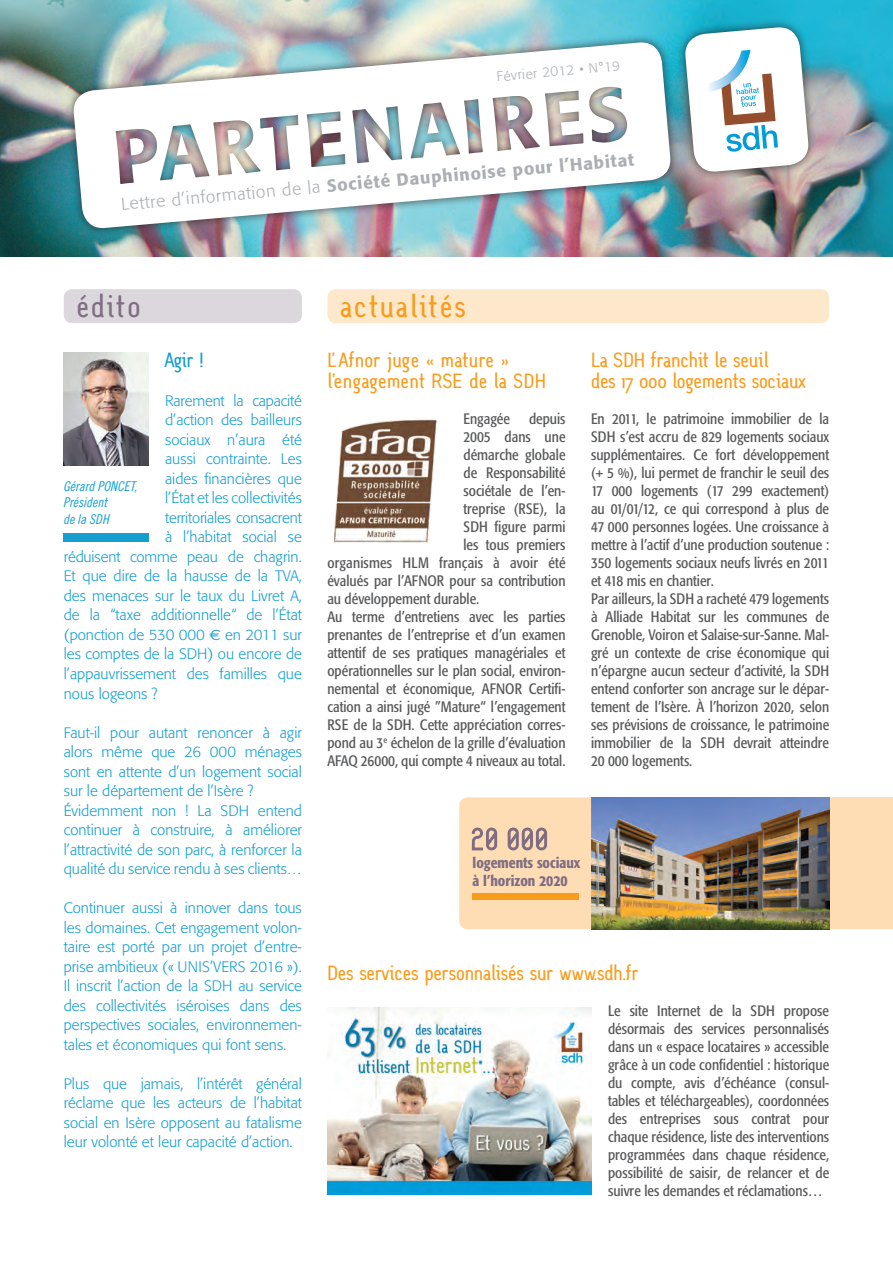
<style>
.page{position:relative;width:893px;height:1263px;background:#fff}
.page>*{position:absolute;margin:0;border:0;box-sizing:border-box;transform-origin:0 0}
.t1{font:27px "Monolein inbetween";letter-spacing:.08em;color:#f89c1c}
.t2{font:27px "Monolein inbetween";letter-spacing:.075em;color:#7f6d82}
.t3{font:18px "Monolein inbetween";color:#f89c1c}
.t4{font:18px "Monolein inbetween";letter-spacing:.025em;color:#f89c1c}
.t5{font:18px "Monolein inbetween";color:#159fd1}
.t6{font:500 17.25px "Formata";color:#abafb3}
.t7{font:condensed 15px/18px "Formata";color:#57585a;text-align:justify}
.t8{font:300 15px/19.5px "Formata";color:#159fd1;text-align:justify}
.t9{font:500 condensed 15px "Formata";color:#7f6d82}
.t10{font:13.5px "Trade Gothic Cond Eighteen Obl";color:#159fd1}
.t11{font:300 13.5px "Formata";color:#abafb3}
.s1{font-weight:300}
.s2{font-family:"Euro Sans";font-weight:400}
</style>
<div class="page">
<div style="left:797px;top:797px;width:96px;height:132px;background:#feddb4"></div>
<img style="left:0;top:0;width:893px;height:257px">
<div style="left:64px;top:289px;width:238px;height:34px;background:#dcd7dd;border-radius:9px"></div>
<div style="left:327px;top:289px;width:502px;height:34px;background:#fee8cb;border-radius:9px"></div>
<img style="left:333px;top:419px;width:105px;height:123px">
<img style="left:327px;top:1008px;width:264px;height:187px">
<img style="left:591px;top:797px;width:238px;height:132px">
<div style="left:65px;top:33px;width:614px;height:204px;background:#231f20;opacity:.75"></div>
<img style="left:72px;top:41px;width:600px;height:189px">
<div style="left:676px;top:18px;width:141px;height:162px;background:#231f20;opacity:.75"></div>
<svg style="left:684px;top:26px;width:126px;height:147px"></svg>
<img style="left:63px;top:353px;width:85px;height:113px">
<div style="left:63px;top:533px;width:85px;height:9px;background:#159fd1"></div>
<svg style="left:459px;top:797px;width:132px;height:132px;background:#f8d8b1"></svg>
<div style="left:473px;top:893px;width:106px;height:6px;background:#f89c1c"></div>
<p class="t11" style="left:496px;top:69px;width:125px;rotate:-5deg">Février 2012 • N°19</p>
<p class="t6" style="left:120px;top:193px;width:516px;rotate:-5deg"><span class="s1">Lettre d’information de la</span> Société Dauphinoise pour l’Habitat</p>
<p class="t2" style="left:77px;top:288px;width:65px">édito</p>
<p class="t1" style="left:340px;top:288px;width:127px">actualités</p>
<p class="t5" style="left:165px;top:348px;width:40px">Agir !</p>
<p class="t8" style="left:165px;top:391px;width:138px">Rarement la capacité</p>
<p class="t8" style="left:165px;top:411px;width:138px">d’action des bailleurs</p>
<p class="t8" style="left:165px;top:430px;width:138px">sociaux n’aura été</p>
<p class="t8" style="left:165px;top:450px;width:138px">aussi contrainte. Les</p>
<p class="t8" style="left:165px;top:469px;width:138px">aides financières que</p>
<p class="t8" style="left:165px;top:489px;width:138px">l’État et les collectivités</p>
<p class="t8" style="left:165px;top:508px;width:138px">territoriales consacrent</p>
<p class="t8" style="left:165px;top:528px;width:138px">à l’habitat social se</p>
<p class="t8" style="left:64px;top:547px;width:240px">réduisent comme peau de chagrin.</p>
<p class="t8" style="left:64px;top:567px;width:240px">Et que dire de la hausse de la TVA,</p>
<p class="t8" style="left:64px;top:586px;width:240px">des menaces sur le taux du Livret A,</p>
<p class="t8" style="left:64px;top:606px;width:240px">de la “taxe additionnelle“ de l’État</p>
<p class="t8" style="left:64px;top:625px;width:240px">(ponction de 530 000 <span class="s2">E</span> en 2011 sur</p>
<p class="t8" style="left:64px;top:645px;width:240px">les comptes de la SDH) ou encore de</p>
<p class="t8" style="left:64px;top:664px;width:240px">l’appauvrissement des familles que</p>
<p class="t8" style="left:64px;top:684px;width:95px">nous logeons ?</p>
<p class="t8" style="left:64px;top:723px;width:240px">Faut-il pour autant renoncer à agir alors même que 26 000 ménages sont en attente d’un logement social sur le département de l’Isère ?</p>
<p class="t8" style="left:64px;top:801px;width:240px">Évidemment non ! La SDH entend continuer à construire, à améliorer l’attractivité de son parc, à renforcer la qualité du service rendu à ses clients…</p>
<p class="t8" style="left:64px;top:898px;width:240px">Continuer aussi à innover dans tous les domaines. Cet engagement volon&shy;taire est porté par un projet d’entre&shy;prise ambitieux (« UNIS’VERS 2016 »).<br>Il inscrit l’action de la SDH au service des collectivités iséroises dans des perspectives sociales, environnemen&shy;tales et économiques qui font sens.</p>
<p class="t8" style="left:64px;top:1074px;width:240px">Plus que jamais, l’intérêt général réclame que les acteurs de l’habitat social en Isère opposent au fatalisme leur volonté et leur capacité d’action.</p>
<p class="t10" style="left:63px;top:478px;width:75px">Gérard PONCET,</p>
<p class="t10" style="left:63px;top:494px;width:46px">Président</p>
<p class="t10" style="left:63px;top:511px;width:47px">de la SDH</p>
<p class="t4" style="left:327px;top:348px;width:183px">L’ Afnor juge « mature »</p>
<p class="t4" style="left:327px;top:369px;width:220px">l’engagement RSE de la SDH</p>
<p class="t7" style="left:463px;top:410px;width:48px">Engagée</p>
<p class="t7" style="left:529px;top:410px;width:38px">depuis</p>
<p class="t7" style="left:463px;top:428px;width:104px">2005 dans une</p>
<p class="t7" style="left:463px;top:446px;width:104px">démarche globale</p>
<p class="t7" style="left:463px;top:464px;width:104px">de Responsabilité</p>
<p class="t7" style="left:463px;top:482px;width:104px">sociétale de l’en-</p>
<p class="t7" style="left:463px;top:500px;width:104px">treprise (RSE), la</p>
<p class="t7" style="left:463px;top:518px;width:104px">SDH figure parmi</p>
<p class="t7" style="left:463px;top:536px;width:104px">les tous premiers</p>
<p class="t7" style="left:327px;top:554px;width:240px">organismes HLM français à avoir été</p>
<p class="t7" style="left:327px;top:572px;width:240px">évalués par l’AFNOR pour sa contribution</p>
<p class="t7" style="left:327px;top:590px;width:153px">au développement durable.</p>
<p class="t7" style="left:327px;top:608px;width:240px">Au terme d’entretiens avec les parties prenantes de l’entreprise et d’un examen attentif de ses pratiques managériales et opérationnelles sur le plan social, environ&shy;nemental et économique, AFNOR Certifi&shy;cation a ainsi jugé ”Mature“ l’engagement RSE de la SDH. Cette appréciation corres&shy;pond au 3<sup>e</sup> échelon de la grille d’évaluation AFAQ 26000, qui compte 4 niveaux au total.</p>
<p class="t3" style="left:591px;top:348px;width:179px">La SDH franchit le seuil</p>
<p class="t3" style="left:591px;top:369px;width:216px">des 17 000 logements sociaux</p>
<p class="t7" style="left:591px;top:410px;width:240px">En 2011, le patrimoine immobilier de la SDH s’est accru de 829 logements sociaux supplémentaires. Ce fort développement (+ 5 %), lui permet de franchir le seuil des 17 000 logements (17 299 exactement) au 01/01/12, ce qui correspond à plus de 47 000 personnes logées. Une croissance à mettre à l’actif d’une production soutenue :<br>350 logements sociaux neufs livrés en 2011 et 418 mis en chantier.</p>
<p class="t7" style="left:591px;top:590px;width:240px">Par ailleurs, la SDH a racheté 479 logements à Alliade Habitat sur les communes de Grenoble, Voiron et Salaise-sur-Sanne. Mal&shy;gré un contexte de crise économique qui n’épargne aucun secteur d’activité, la SDH entend conforter son ancrage sur le dépar&shy;tement de l’Isère. À l’horizon 2020, selon ses prévisions de croissance, le patrimoine immobilier de la SDH devrait atteindre 20 000 logements.</p>
<p class="t9" style="left:473px;top:853px;width:109px">logements sociaux</p>
<p class="t9" style="left:473px;top:871px;width:97px">à l’horizon 2020</p>
<p class="t3" style="left:327px;top:961px;width:313px">Des services personnalisés sur www.sdh.fr</p>
<p class="t7" style="left:608px;top:1002px;width:223px">Le site Internet de la SDH propose désormais des services personnalisés dans un « espace locataires » accessible grâce à un code confidentiel : historique du compte, avis d’échéance (consul&shy;tables et téléchargeables), coordonnées des entreprises sous contrat pour chaque résidence, liste des interventions programmées dans chaque résidence, possibilité de saisir, de relancer et de suivre les demandes et réclamations…</p>
</div>
